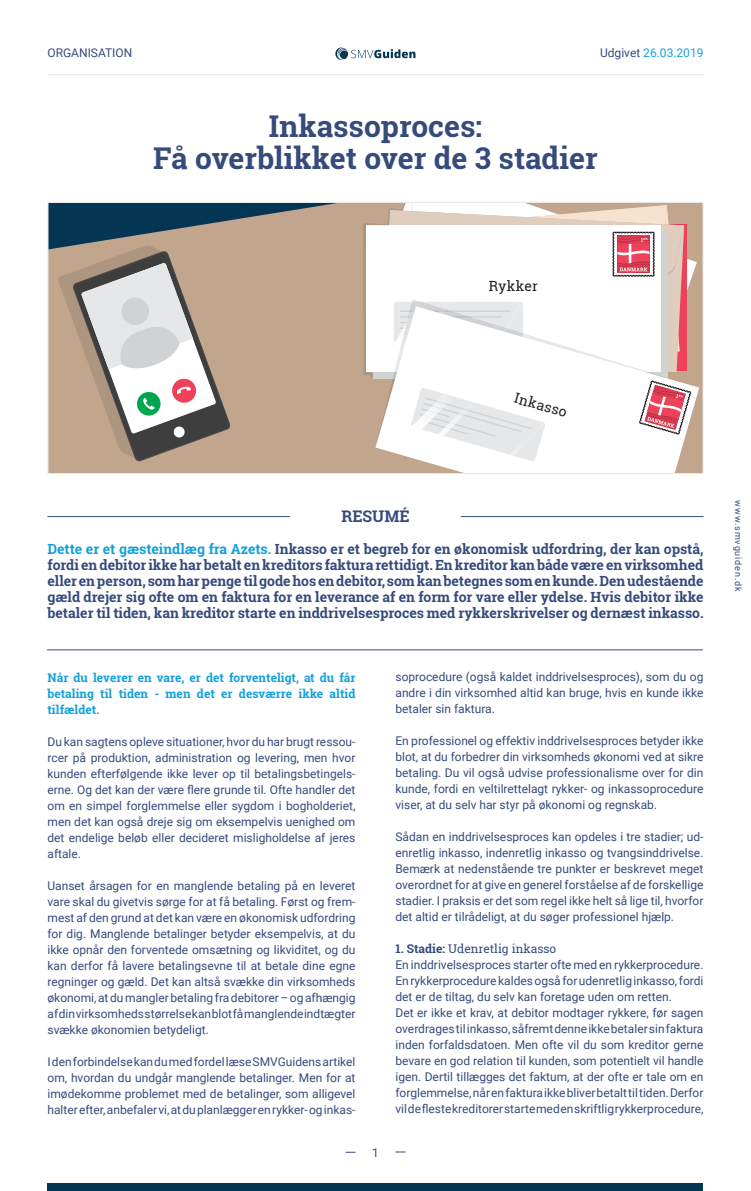
<style>
.page{position:relative;width:751px;height:1191px;background:#fff}
.page>*{position:absolute;margin:0;border:0;box-sizing:border-box;transform-origin:0 0}
.t1{font:700 30px/32px "Roboto Slab";color:#364b7b;text-align:center}
.t2{font:700 16px "Roboto Slab";color:#364b7b}
.t3{font:700 14px/16px "Roboto Slab";color:#364b7b;text-align:justify}
.t4{font:14px "Roboto Slab";letter-spacing:.025em;color:#231f20}
.t5{font:12px/16px "Roboto";color:#364b7b;text-align:justify}
.t6{font:700 12px/16px "Roboto Slab";color:#14a0d9;text-align:justify}
.t7{font:12px "Roboto Slab";color:#364b7b}
.t8{font:12px "Roboto";color:#14a0d9}
.t9{font:9px "Roboto";letter-spacing:.1em;color:#364b7b}
.s1{color:#364b7b}
.s2{color:#14a0d9}
.s3{font-weight:700}
</style>
<div class="page">
<div style="left:48px;top:1183px;width:656px;height:8px;background:#043654"></div>
<svg style="left:336px;top:47px;width:80px;height:13px"></svg>
<hr style="left:48px;top:74px;width:656px;height:1px;background:#e6e7e9">
<svg style="left:50px;top:204px;width:652px;height:268px;background:#a79685"></svg>
<svg style="left:58px;top:245px;width:173px;height:217px;background:#b9aba0"></svg>
<svg style="left:375px;top:448px;width:324px;height:24px"></svg>
<svg style="left:363px;top:204px;width:334px;height:258px"></svg>
<div style="left:48px;top:202px;width:656px;height:272px;border:1px solid #e6e7e9"></div>
<hr style="left:48px;top:516px;width:242px;height:1px;background:#384d7b">
<hr style="left:461px;top:516px;width:243px;height:1px;background:#384d7b">
<hr style="left:47px;top:650px;width:656px;height:1px;background:#384d7b">
<p class="t5" style="left:48px;top:44px;width:86px">ORGANISATION</p>
<p class="t8" style="left:600px;top:44px;width:105px"><span class="s1">Udgivet</span> 26.03.2019</p>
<h1 class="t1" style="left:153px;top:110px;width:446px">Inkassoproces:<br>Få overblikket over de 3 stadier</h1>
<p class="t4" style="left:489px;top:276px;width:51px">Rykker</p>
<p class="t4" style="left:518px;top:388px;width:56px;rotate:16deg">Inkasso</p>
<h2 class="t2" style="left:341px;top:505px;width:70px">RESUMÉ</h2>
<p class="t3" style="left:48px;top:541px;width:658px"><span class="s2">Dette er et gæsteindlæg fra Azets.</span> Inkasso er et begreb for en økonomisk udfordring, der kan opstå, fordi en debitor ikke har betalt en kreditors faktura rettidigt. En kreditor kan både være en virksomhed eller en person, som har penge til gode hos en debitor, som kan betegnes som en kunde. Den udestående gæld drejer sig ofte om en faktura for en leverance af en form for vare eller ydelse. Hvis debitor ikke betaler til tiden, kan kreditor starte en inddrivelsesproces med rykkerskrivelser og dernæst inkasso.</p>
<p class="t6" style="left:48px;top:670px;width:310px">Når du leverer en vare, er det forventeligt, at du får betaling til tiden - men det er desværre ikke altid tilfældet.</p>
<p class="t5" style="left:48px;top:733px;width:310px">Du kan sagtens opleve situationer, hvor du har brugt ressou&shy;rcer på produktion, administration og levering, men hvor kunden efterfølgende ikke lever op til betalingsbetingels&shy;erne. Og det kan der være flere grunde til. Ofte handler det om en simpel forglemmelse eller sygdom i bogholderiet, men det kan også dreje sig om eksempelvis uenighed om det endelige beløb eller decideret misligholdelse af jeres aftale.</p>
<p class="t5" style="left:48px;top:877px;width:310px">Uanset årsagen for en manglende betaling på en leveret vare skal du givetvis sørge for at få betaling. Først og frem&shy;mest af den grund at det kan være en økonomisk udfordring for dig. Manglende betalinger betyder eksempelvis, at du ikke opnår den forventede omsætning og likviditet, og du kan derfor få lavere betalingsevne til at betale dine egne regninger og gæld. Det kan altså svække din virksomheds økonomi, at du mangler betaling fra debitorer – og afhængig af din virksomheds størrelse kan blot få manglende indtægter svække økonomien betydeligt.</p>
<p class="t5" style="left:48px;top:1053px;width:310px">I den forbindelse kan du med fordel læse SMVGuidens artikel om, hvordan du undgår manglende betalinger. Men for at imødekomme problemet med de betalinger, som alligevel halter efter, anbefaler vi, at du planlægger en rykker- og inkas-</p>
<p class="t5" style="left:372px;top:1144px;width:8px">1</p>
<p class="t5" style="left:396px;top:669px;width:309px">soprocedure (også kaldet inddrivelsesproces), som du og andre i din virksomhed altid kan bruge, hvis en kunde ikke betaler sin faktura.</p>
<p class="t5" style="left:396px;top:733px;width:310px">En professionel og effektiv inddrivelsesproces betyder ikke blot, at du forbedrer din virksomheds økonomi ved at sikre betaling. Du vil også udvise professionalisme over for din kunde, fordi en veltilrettelagt rykker- og inkassoprocedure viser, at du selv har styr på økonomi og regnskab.</p>
<p class="t5" style="left:396px;top:829px;width:310px">Sådan en inddrivelsesproces kan opdeles i tre stadier; ud&shy;enretlig inkasso, indenretlig inkasso og tvangsinddrivelse.<br>Bemærk at nedenstående tre punkter er beskrevet meget overordnet for at give en generel forståelse af de forskellige stadier. I praksis er det som regel ikke helt så lige til, hvorfor det altid er tilrådeligt, at du søger professionel hjælp.</p>
<p class="t7" style="left:396px;top:941px;width:162px"><span class="s3">1. Stadie:</span> Udenretlig inkasso</p>
<p class="t5" style="left:396px;top:957px;width:310px;text-align:left">En inddrivelsesproces starter ofte med en rykkerprocedure.<br>En rykkerprocedure kaldes også for udenretlig inkasso, fordi det er de tiltag, du selv kan foretage uden om retten.<br>Det er ikke et krav, at debitor modtager rykkere, før sagen overdrages til inkasso, såfremt denne ikke betaler sin faktura inden forfaldsdatoen. Men ofte vil du som kreditor gerne bevare en god relation til kunden, som potentielt vil handle igen. Dertil tillægges det faktum, at der ofte er tale om en forglemmelse, når en faktura ikke bliver betalt til tiden. Derfor vil de fleste kreditorer starte med en skriftlig rykkerprocedure,</p>
<p class="t9" style="left:745px;top:500px;width:93px;rotate:90deg">www.smvguiden.dk</p>
</div>
